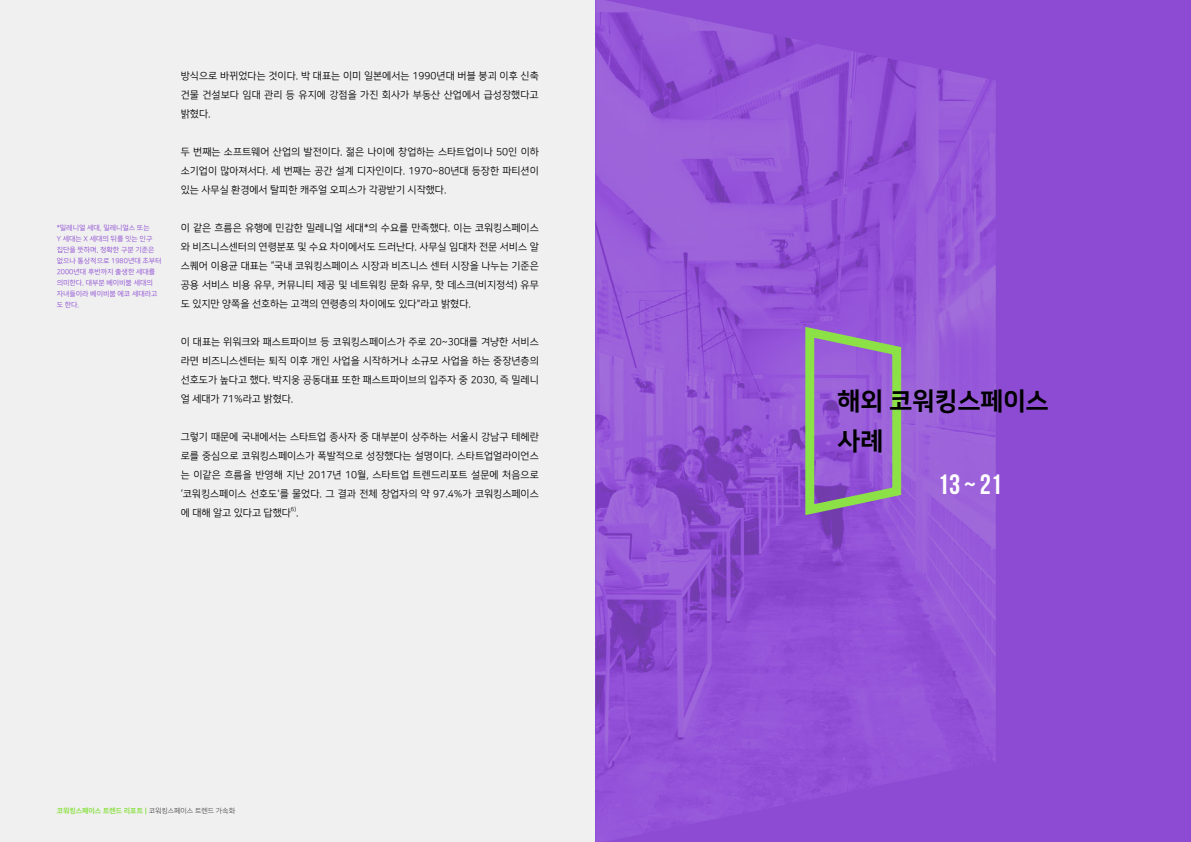
<style>
.page{position:relative;width:1191px;height:842px;background:#fff}
.page>*{position:absolute;margin:0;border:0;box-sizing:border-box;transform-origin:0 0}
.t1{font:28px "Bebas Neue";color:#fff}
.t2{font:25px/39.1px "Nanum Square EB";color:#000}
.t3{font:10px/19px "Nanum Square R";color:#000;text-align:justify}
.t4{font:7px/11px "Nanum Square R";color:#8c4bd2}
.t5{font:7px "Nanum Square EB";color:#8ce146}
.t6{font:5.8px "Nanum Square R";color:#000}
.s1{font-family:"Nanum Square L";color:#000}
</style>
<div class="page">
<div style="left:0;top:0;width:595px;height:842px;background:#f0f0f0"></div>
<div style="left:595px;top:0;width:596px;height:842px;background:#8c4bd2"></div>
<img style="left:595px;top:0;width:400px;height:842px">
<svg style="left:801px;top:321px;width:104px;height:200px"></svg>
<p class="t4" style="left:57px;top:223px;width:106px">*밀레니얼 세대, 밀레니얼스 또는<br>Y 세대는 X 세대의 뒤를 잇는 인구 집단을 뜻하며, 정확한 구분 기준은 없으나 통상적으로 1980년대 초부터<br>2000년대 후반까지 출생한 세대를 의미한다. 대부분 베이비붐 세대의 자녀들이라 베이비붐 에코 세대라고 도 한다.</p>
<p class="t3" style="left:181px;top:67px;width:359px">방식으로 바뀌었다는 것이다. 박 대표는 이미 일본에서는 1990년대 버블 붕괴 이후 신축 건물 건설보다 임대 관리 등 유지에 강점을 가진 회사가 부동산 산업에서 급성장했다고 밝혔다.</p>
<p class="t3" style="left:181px;top:143px;width:359px">두 번째는 소프트웨어 산업의 발전이다. 젊은 나이에 창업하는 스타트업이나 50인 이하 소기업이 많아져서다. 세 번째는 공간 설계 디자인이다. 1970~80년대 등장한 파티션이 있는 사무실 환경에서 탈피한 캐주얼 오피스가 각광받기 시작했다.</p>
<p class="t3" style="left:181px;top:219px;width:359px">이 같은 흐름은 유행에 민감한 밀레니얼 세대*의 수요를 만족했다. 이는 코워킹스페이스 와 비즈니스센터의 연령분포 및 수요 차이에서도 드러난다. 사무실 임대차 전문 서비스 알 스퀘어 이용균 대표는 “국내 코워킹스페이스 시장과 비즈니스 센터 시장을 나누는 기준은 공용 서비스 비용 유무, 커뮤니티 제공 및 네트워킹 문화 유무, 핫 데스크(비지정석) 유무 도 있지만 양쪽을 선호하는 고객의 연령층의 차이에도 있다"라고 밝혔다.</p>
<p class="t3" style="left:181px;top:333px;width:359px">이 대표는 위워크와 패스트파이브 등 코워킹스페이스가 주로 20~30대를 겨냥한 서비스 라면 비즈니스센터는 퇴직 이후 개인 사업을 시작하거나 소규모 사업을 하는 중장년층의 선호도가 높다고 했다. 박지웅 공동대표 또한 패스트파이브의 입주자 중 2030, 즉 밀레니 얼 세대가 71%라고 밝혔다.</p>
<p class="t3" style="left:181px;top:428px;width:359px">그렇기 때문에 국내에서는 스타트업 종사자 중 대부분이 상주하는 서울시 강남구 테헤란 로를 중심으로 코워킹스페이스가 폭발적으로 성장했다는 설명이다. 스타트업얼라이언스 는 이같은 흐름을 반영해 지난 2017년 10월, 스타트업 트렌드리포트 설문에 처음으로 ‘코워킹스페이스 선호도'를 물었다. 그 결과 전체 창업자의 약 97.4%가 코워킹스페이스 에 대해 알고 있다고 답했다</p>
<p class="t6" style="left:291px;top:507px;width:7px">6)</p>
<p class="t3" style="left:296px;top:504px;width:4px">.</p>
<p class="t5" style="left:57px;top:807px;width:180px">코워킹스페이스 트렌드 리포트 | <span class="s1">코워킹스페이스 트렌드 가속화</span></p>
<h2 class="t2" style="left:837px;top:382px;width:213px">해외 코워킹스페이스 사례</h2>
<h1 class="t1" style="left:938px;top:469px;width:66px">13 ~ 21</h1>
</div>
